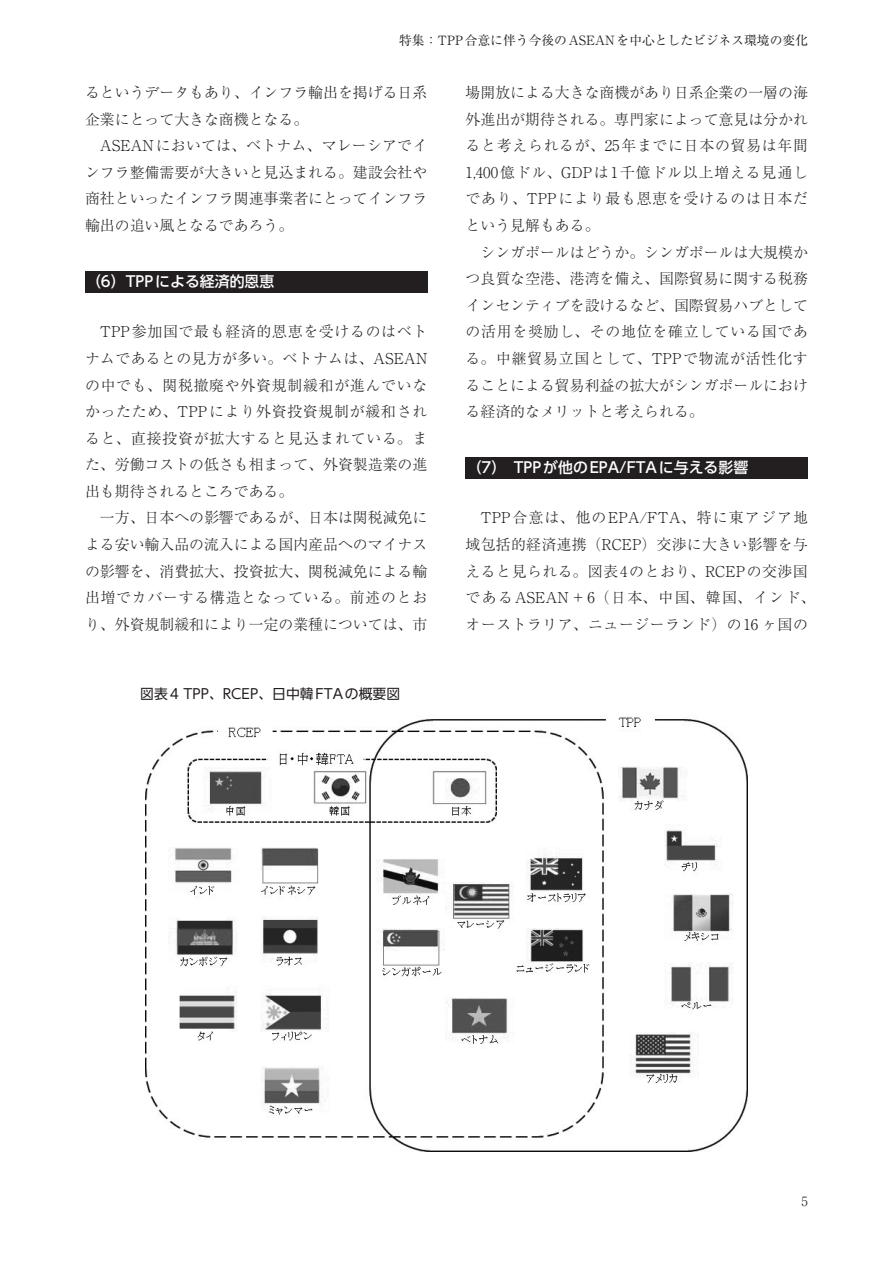
<style>
.page{position:relative;width:893px;height:1263px;background:#fff}
.page>*{position:absolute;margin:0;border:0;box-sizing:border-box;transform-origin:0 0}
.本文基本_14Q25H{font:300 14.85px/26.5px "Ryumin Pr 6";color:#231f20;text-align:justify}
.本文基本_14Q25H-2{font:300 14.85px/26.5px "Ryumin Pr 6";letter-spacing:.03em;color:#231f20}
.t1{font:500 14.85px "UD Shin Go Pr 6";color:#fff}
.t2{font:13.8px "UD Shin Go Pr 6 N";color:#231f20}
.t3{font:12.75px "Ryumin Pr 6";color:#231f20}
.t4{font:300 12.75px "Ryumin Pr 6";color:#231f20}
</style>
<div class="page">
<div style="left:85px;top:271px;width:342px;height:21px;background:#231f20"></div>
<div style="left:466px;top:457px;width:342px;height:21px;background:#231f20"></div>
<img style="left:145px;top:717px;width:602px;height:435px">
<p class="t3" style="left:399px;top:30px;width:410px">特集：TPP合意に伴う今後のASEANを中心としたビジネス環境の変化</p>
<p class="本文基本_14Q25H" style="left:85px;top:78px;width:344px">るというデータもあり、インフラ輸出を掲げる日系企業にとって大きな商機となる。</p>
<p class="本文基本_14Q25H" style="left:85px;top:132px;width:344px">　ASEANにおいては、ベトナム、マレーシアでインフラ整備需要が大きいと見込まれる。建設会社や商社といったインフラ関連事業者にとってインフラ輸出の追い風となるであろう。</p>
<p class="t1" style="left:86px;top:270px;width:190px">（6）TPPによる経済的恩恵</p>
<p class="本文基本_14Q25H" style="left:85px;top:318px;width:344px">　TPP参加国で最も経済的恩恵を受けるのはベトナムであるとの見方が多い。ベトナムは、ASEANの中でも、関税撤廃や外資規制緩和が進んでいなかったため、TPPにより外資投資規制が緩和されると、直接投資が拡大すると見込まれている。また、労働コストの低さも相まって、外資製造業の進出も期待されるところである。</p>
<p class="本文基本_14Q25H" style="left:85px;top:504px;width:344px">　一方、日本への影響であるが、日本は関税減免による安い輸入品の流入による国内産品へのマイナスの影響を、消費拡大、投資拡大、関税減免による輸出増でカバーする構造となっている。前述のとおり、外資規制緩和により一定の業種については、市</p>
<p class="t2" style="left:85px;top:682px;width:317px">　　　　図表4 TPP、RCEP、日中韓FTAの概要図</p>
<p class="本文基本_14Q25H" style="left:466px;top:78px;width:344px">場開放による大きな商機があり日系企業の一層の海外進出が期待される。専門家によって意見は分かれると考えられるが、25年までに日本の貿易は年間1,400億ドル、GDPは1千億ドル以上増える見通しであり、TPPにより最も恩恵を受けるのは日本だという見解もある。</p>
<p class="本文基本_14Q25H" style="left:466px;top:238px;width:344px">　シンガポールはどうか。シンガポールは大規模かつ良質な空港、港湾を備え、国際貿易に関する税務インセンティブを設けるなど、国際貿易ハブとしての活用を奨励し、その地位を確立している国である。中継貿易立国として、TPPで物流が活性化することによる貿易利益の拡大がシンガポールにおける経済的なメリットと考えられる。</p>
<p class="t1" style="left:467px;top:456px;width:283px">（7）　TPPが他のEPA/FTAに与える影響</p>
<p class="本文基本_14Q25H-2" style="left:466px;top:504px;width:351px">　TPP合意は、他のEPA/FTA、特に東アジア地域包括的経済連携（RCEP）交渉に大きい影響を与えると見られる。図表4のとおり、RCEPの交渉国であるASEAN＋6（日本、中国、韓国、インド、オーストラリア、ニュージーランド）の16 ヶ国の</p>
<p class="t4" style="left:801px;top:1191px;width:8px">5</p>
</div>
